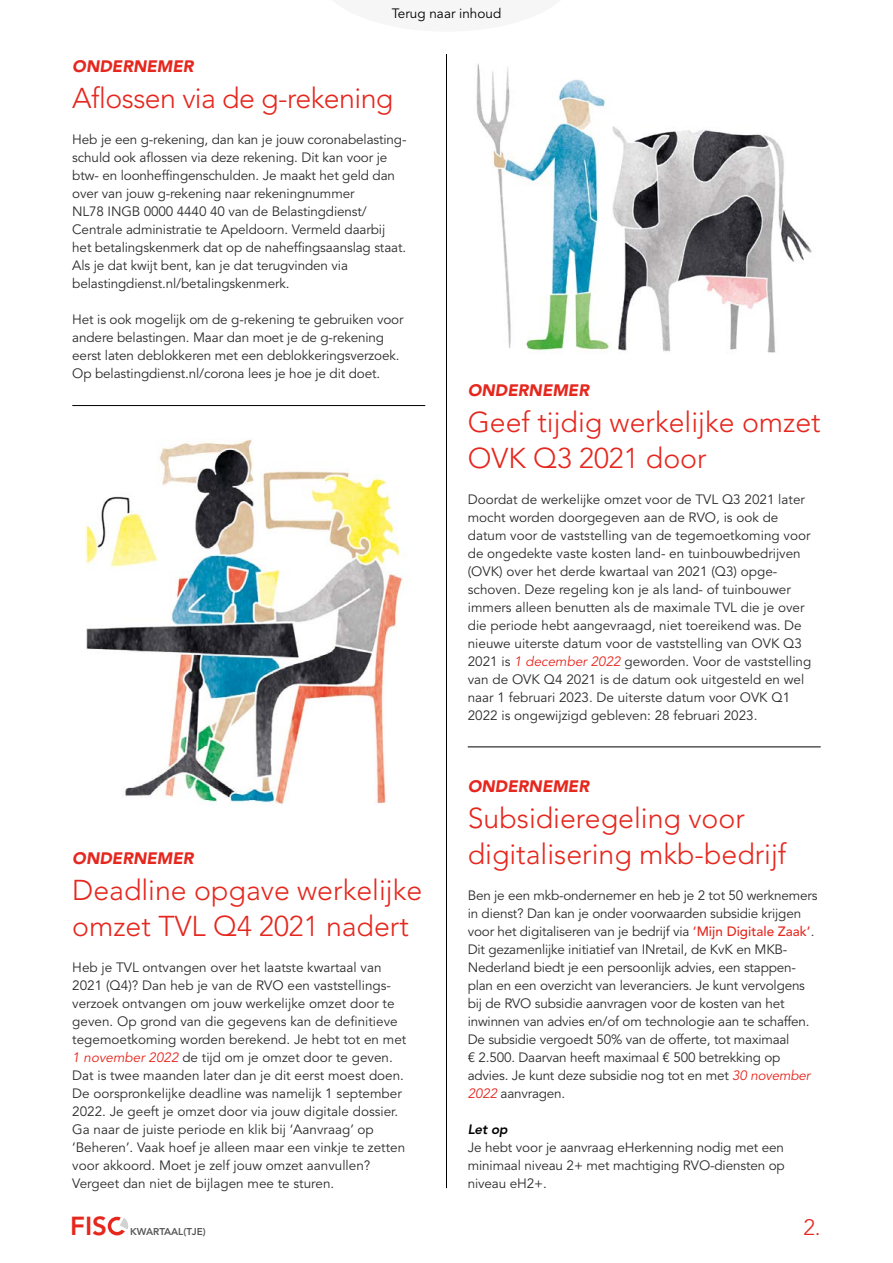
<style>
.page{position:relative;width:893px;height:1263px;background:#fff}
.page>*{position:absolute;margin:0;border:0;box-sizing:border-box;transform-origin:0 0}
.Kop{font:300 28.5px/36px "Avenir LT";color:#e5271e}
.Kop-2{font:300 28.5px "Avenir LT";letter-spacing:-.02em;color:#e5271e}
.t1{font:800 25.95px "Avenir LT";color:#e5271e}
.t2{font:300 22.2px "Avenir LT";color:#e5271e}
.Subkop{font:italic 900 16.5px "Avenir LT";color:#e5271e}
.Platte_tekst{font:13.5px/18px "Avenir LT";letter-spacing:-.01em;color:#2c2c2c}
.t3{font:13.5px "Avenir LT";color:#000}
.Let_op___Tip{font:italic 800 13.5px "Avenir LT";color:#000}
.t4{font:800 9.9px "Avenir LT";color:#575756}
.s1{font-style:italic;color:#e5271e}
.s2{font-weight:500;color:#e5271e}
</style>
<div class="page">
<div style="left:108px;top:1217px;width:18px;height:18px;border:3px solid #e5271e;border-radius:50%"></div>
<svg style="left:114px;top:1216px;width:14px;height:19px"></svg>
<hr style="left:72px;top:405px;width:353px;height:1px;background:#000">
<hr style="left:468px;top:747px;width:353px;height:1px;background:#000">
<hr style="left:446px;top:54px;width:1px;height:1134px;background:#000">
<img style="left:85px;top:439px;width:321px;height:367px">
<img style="left:476px;top:63px;width:336px;height:290px">
<p class="t3" style="left:392px;top:5px;width:111px">Terug naar inhoud</p>
<p class="Subkop" style="left:72px;top:56px;width:123px">ONDERNEMER</p>
<p class="Kop-2" style="left:72px;top:81px;width:323px">Aflossen via de g-rekening</p>
<p class="Platte_tekst" style="left:72px;top:131px;width:336px">Heb je een g-rekening, dan kan je jouw coronabelasting&shy;schuld ook aflossen via deze rekening. Dit kan voor je btw- en loonheffingenschulden. Je maakt het geld dan over van jouw g-rekening naar rekeningnummer<br>NL78 INGB 0000 4440 40 van de Belastingdienst/ Centrale administratie te Apeldoorn. Vermeld daarbij het betalingskenmerk dat op de naheffingsaanslag staat.<br>Als je dat kwijt bent, kan je dat terugvinden via belastingdienst.nl/betalingskenmerk.</p>
<p class="Platte_tekst" style="left:72px;top:311px;width:333px">Het is ook mogelijk om de g-rekening te gebruiken voor andere belastingen. Maar dan moet je de g-rekening eerst laten deblokkeren met een deblokkeringsverzoek.<br>Op belastingdienst.nl/corona lees je hoe je dit doet.</p>
<p class="Subkop" style="left:72px;top:848px;width:123px">ONDERNEMER</p>
<p class="Kop" style="left:72px;top:872px;width:351px">Deadline opgave werkelijke omzet TVL Q4 2021 nadert</p>
<p class="Platte_tekst" style="left:72px;top:959px;width:336px">Heb je TVL ontvangen over het laatste kwartaal van 2021 (Q4)? Dan heb je van de RVO een vaststellings&shy;verzoek ontvangen om jouw werkelijke omzet door te geven. Op grond van die gegevens kan de definitieve tegemoetkoming worden berekend. Je hebt tot en met <span class="s1">1 november 2022</span> de tijd om je omzet door te geven.<br>Dat is twee maanden later dan je dit eerst moest doen.<br>De oorspronkelijke deadline was namelijk 1 september 2022. Je geeft je omzet door via jouw digitale dossier.<br>Ga naar de juiste periode en klik bij ‘Aanvraag’ op ‘Beheren’. Vaak hoef je alleen maar een vinkje te zetten voor akkoord. Moet je zelf jouw omzet aanvullen?<br>Vergeet dan niet de bijlagen mee te sturen.</p>
<h2 class="t1" style="left:70px;top:1210px;width:38px">FIS</h2>
<p class="t4" style="left:130px;top:1226px;width:77px">KWARTAAL(TJE)</p>
<p class="Subkop" style="left:468px;top:380px;width:123px">ONDERNEMER</p>
<p class="Kop" style="left:468px;top:404px;width:354px">Geef tijdig werkelijke omzet<br>OVK Q3 2021 door</p>
<p class="Platte_tekst" style="left:468px;top:491px;width:345px">Doordat de werkelijke omzet voor de TVL Q3 2021 later mocht worden doorgegeven aan de RVO, is ook de datum voor de vaststelling van de tegemoetkoming voor de ongedekte vaste kosten land- en tuinbouwbedrijven (OVK) over het derde kwartaal van 2021 (Q3) opge&shy;schoven. Deze regeling kon je als land- of tuinbouwer immers alleen benutten als de maximale TVL die je over die periode hebt aangevraagd, niet toereikend was. De nieuwe uiterste datum voor de vaststelling van OVK Q3<br>2021 is <span class="s1">1 december 2022</span> geworden. Voor de vaststelling van de OVK Q4 2021 is de datum ook uitgesteld en wel naar 1 februari 2023. De uiterste datum voor OVK Q1<br>2022 is ongewijzigd gebleven: 28 februari 2023.</p>
<p class="Subkop" style="left:468px;top:776px;width:123px">ONDERNEMER</p>
<p class="Kop" style="left:468px;top:800px;width:320px">Subsidieregeling voor digitalisering mkb-bedrijf</p>
<p class="Platte_tekst" style="left:468px;top:887px;width:351px">Ben je een mkb-ondernemer en heb je 2 tot 50 werknemers in dienst? Dan kan je onder voorwaarden subsidie krijgen voor het digitaliseren van je bedrijf via <span class="s2">‘Mijn Digitale Zaak’</span>.<br>Dit gezamenlijke initiatief van INretail, de KvK en MKB-Nederland biedt je een persoonlijk advies, een stappen&shy;plan en een overzicht van leveranciers. Je kunt vervolgens bij de RVO subsidie aanvragen voor de kosten van het inwinnen van advies en/of om technologie aan te schaffen.<br>De subsidie vergoedt 50% van de offerte, tot maximaal<br>€ 2.500. Daarvan heeft maximaal € 500 betrekking op advies. Je kunt deze subsidie nog tot en met <span class="s1">30 november 2022</span> aanvragen.</p>
<p class="Let_op___Tip" style="left:468px;top:1121px;width:42px">Let op</p>
<p class="Platte_tekst" style="left:468px;top:1139px;width:319px;text-align:justify">Je hebt voor je aanvraag eHerkenning nodig met een minimaal niveau 2+ met machtiging RVO-diensten op niveau eH2+.</p>
<h3 class="t2" style="left:803px;top:1214px;width:19px">2.</h3>
</div>
